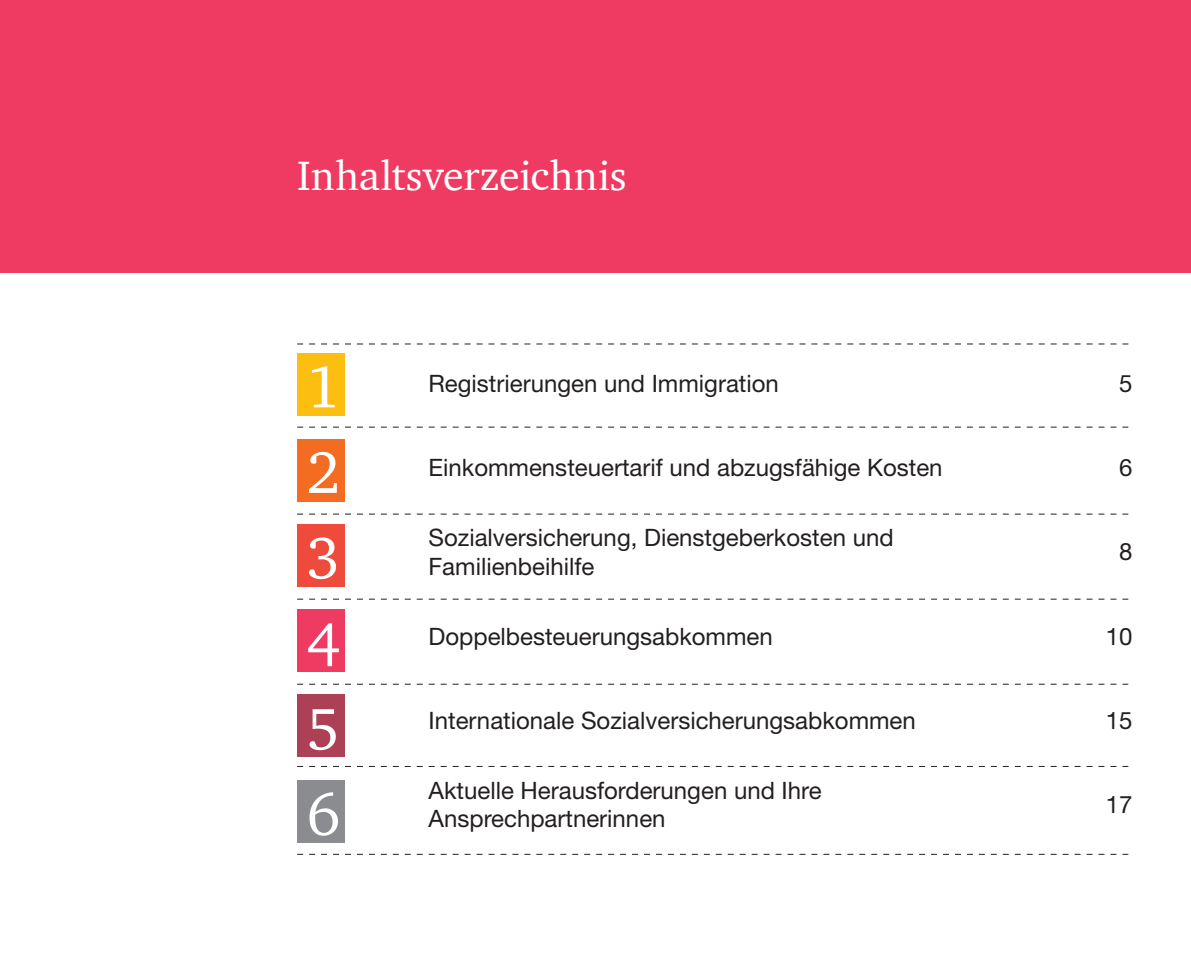
<style>
.page{position:relative;width:1191px;height:964px;background:#fff}
.page>*{position:absolute;margin:0;border:0;box-sizing:border-box;transform-origin:0 0}
.t1{font:60px "ITC Charter Com";color:#fff}
.Outcome_Head_3{font:42px "ITC Charter Com";letter-spacing:.005em;color:#fff}
.t2{font:24px/28.8px "Helvetica Neue LT Pro";color:#231f20}
</style>
<div class="page">
<div style="left:0;top:0;width:1191px;height:273px;background:#ef3b62"></div>
<div style="left:297px;top:353px;width:48px;height:62px;background:#fdbe12"></div>
<div style="left:297px;top:439px;width:48px;height:62px;background:#f36c21"></div>
<div style="left:297px;top:524px;width:48px;height:62px;background:#ef4b3d"></div>
<div style="left:297px;top:610px;width:48px;height:62px;background:#ef3b62"></div>
<div style="left:297px;top:694px;width:48px;height:62px;background:#ac4155"></div>
<div style="left:297px;top:780px;width:48px;height:62px;background:#8a8c8f"></div>
<svg style="left:297px;top:427px;width:831px;height:1px"></svg>
<svg style="left:297px;top:343px;width:831px;height:1px"></svg>
<svg style="left:297px;top:513px;width:831px;height:1px"></svg>
<svg style="left:297px;top:599px;width:831px;height:1px"></svg>
<svg style="left:297px;top:684px;width:831px;height:1px"></svg>
<svg style="left:297px;top:766px;width:831px;height:1px"></svg>
<svg style="left:297px;top:854px;width:831px;height:1px"></svg>
<p class="Outcome_Head_3" style="left:297px;top:150px;width:331px">Inhaltsverzeichnis</p>
<p class="t1" style="left:306px;top:350px;width:35px">1</p>
<p class="t1" style="left:306px;top:435px;width:35px">2</p>
<p class="t1" style="left:306px;top:521px;width:35px">3</p>
<p class="t1" style="left:306px;top:606px;width:35px">4</p>
<p class="t1" style="left:306px;top:692px;width:35px">5</p>
<p class="t1" style="left:306px;top:777px;width:35px">6</p>
<p class="t2" style="left:428px;top:369px;width:352px">Registrierungen und Immigration</p>
<p class="t2" style="left:1119px;top:369px;width:15px">5</p>
<p class="t2" style="left:428px;top:453px;width:515px">Einkommensteuertarif und abzugsfähige Kosten</p>
<p class="t2" style="left:1119px;top:453px;width:15px">6</p>
<p class="t2" style="left:428px;top:523px;width:466px">Sozialversicherung, Dienstgeberkosten und<br>Familienbeihilfe</p>
<p class="t2" style="left:1119px;top:537px;width:15px">8</p>
<p class="t2" style="left:428px;top:621px;width:346px">Doppelbesteuerungsabkommen</p>
<p class="t2" style="left:1105px;top:621px;width:28px">10</p>
<p class="t2" style="left:428px;top:705px;width:489px">Internationale Sozialversicherungsabkommen</p>
<p class="t2" style="left:1105px;top:705px;width:28px">15</p>
<p class="t2" style="left:428px;top:775px;width:394px">Aktuelle Herausforderungen und Ihre</p>
<p class="t2" style="left:428px;top:804px;width:238px">Ansprechpartnerinnen</p>
<p class="t2" style="left:1105px;top:789px;width:28px">17</p>
</div>
